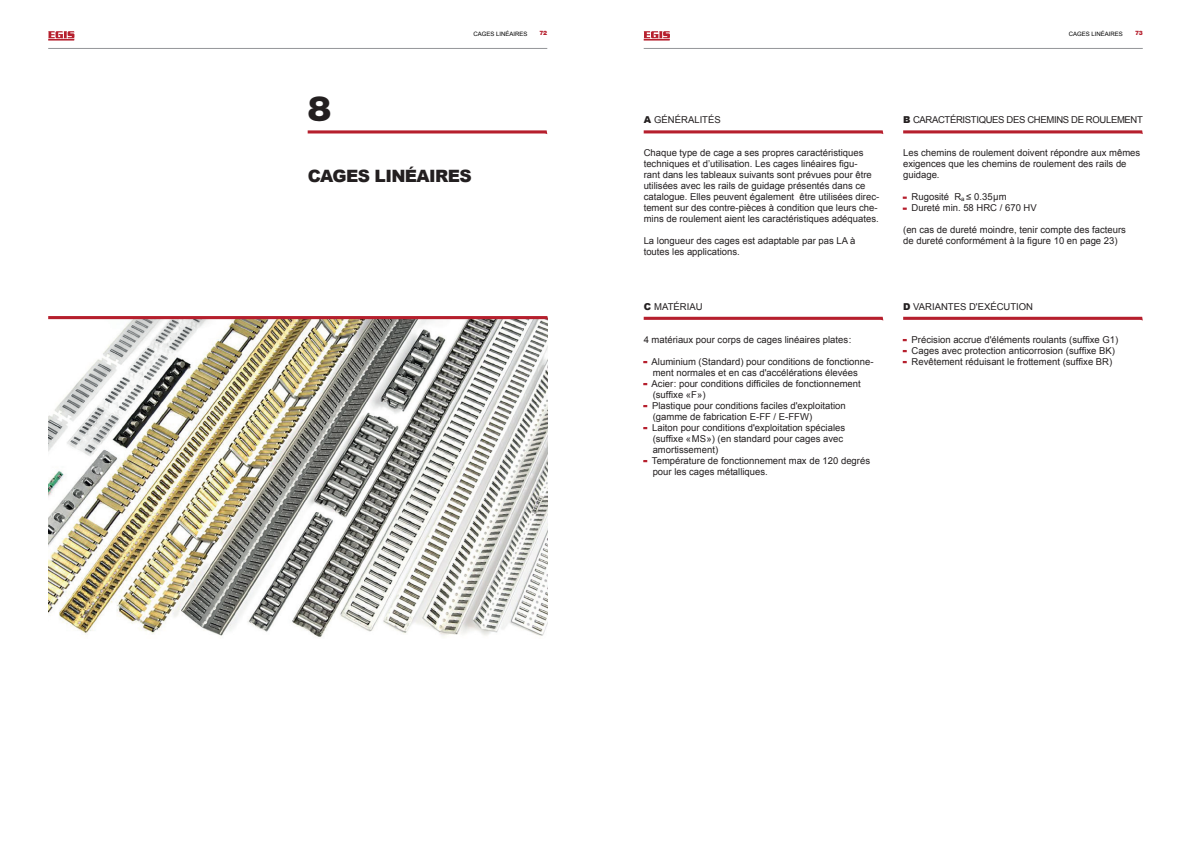
<style>
.page{position:relative;width:1191px;height:842px;background:#fff}
.page>*{position:absolute;margin:0;border:0;box-sizing:border-box;transform-origin:0 0}
.t1{font:900 35px "Helvetica Neue LT Std";color:#231f20}
.t2{font:900 17px "Arial";letter-spacing:-.035em;color:#231f20}
.t3{font:9.5px/11px "Arial";color:#231f20}
.t4{font:9.5px "Arial";letter-spacing:-.035em;color:#231f20}
.t5{font:6px "Arial";color:#000}
.t6{font:900 6px "Helvetica Neue LT Std";color:#b61f2d}
.s1{font-weight:900}
.s2{color:#b61f2d}
</style>
<div class="page">
<img style="left:48px;top:320px;width:499px;height:317px">
<svg style="left:643px;top:130px;width:240px;height:4px"></svg>
<svg style="left:903px;top:130px;width:239px;height:4px"></svg>
<svg style="left:643px;top:317px;width:240px;height:4px"></svg>
<svg style="left:903px;top:317px;width:239px;height:4px"></svg>
<svg style="left:308px;top:130px;width:239px;height:4px"></svg>
<svg style="left:48px;top:316px;width:500px;height:4px;background:#ba454d"></svg>
<svg style="left:48px;top:31px;width:26px;height:10px"></svg>
<hr style="left:48px;top:48px;width:499px;height:1px;background:#939598">
<hr style="left:643px;top:48px;width:499px;height:1px;background:#939598">
<svg style="left:643px;top:31px;width:27px;height:10px"></svg>
<p class="t5" style="left:473px;top:30px;width:56px">CAGES LINÉAIRES</p>
<p class="t5" style="left:1069px;top:30px;width:56px">CAGES LINÉAIRES</p>
<p class="t6" style="left:539px;top:30px;width:9px">72</p>
<p class="t6" style="left:1135px;top:30px;width:9px">73</p>
<h1 class="t1" style="left:308px;top:88px;width:25px">8</h1>
<h2 class="t2" style="left:308px;top:164px;width:166px">CAGES LINÉAIRES</h2>
<p class="t3" style="left:643px;top:114px;width:79px"><span class="s1">A</span> GÉNÉRALITÉS</p>
<p class="t3" style="left:643px;top:147px;width:237px">Chaque type de cage a ses propres caractéristiques techniques et d’utilisation. Les cages linéaires figu-<br>rant dans les tableaux suivants sont prévues pour être utilisées avec les rails de guidage présentés dans ce catalogue. Elles peuvent également être utilisées direc&shy;tement sur des contre-pièces à condition que leurs che&shy;mins de roulement aient les caractéristiques adéquates.</p>
<p class="t3" style="left:643px;top:235px;width:213px">La longueur des cages est adaptable par pas LA à toutes les applications.</p>
<p class="t3" style="left:643px;top:301px;width:60px"><span class="s1">C</span> MATÉRIAU</p>
<p class="t3" style="left:643px;top:334px;width:209px">4 matériaux pour corps de cages linéaires plates:</p>
<p class="t3" style="left:652px;top:356px;width:222px;text-indent:-9px"><span class="s2">-</span> Aluminium (Standard) pour conditions de fonctionne&shy;ment normales et en cas d'accélérations élevées</p>
<p class="t3" style="left:652px;top:378px;width:210px;text-indent:-9px"><span class="s2">-</span> Acier: pour conditions difficiles de fonctionnement (suffixe «F»)</p>
<p class="t3" style="left:652px;top:400px;width:194px;text-indent:-9px"><span class="s2">-</span> Plastique pour conditions faciles d'exploitation (gamme de fabrication E-FF / E-FFW)</p>
<p class="t3" style="left:652px;top:422px;width:194px;text-indent:-9px"><span class="s2">-</span> Laiton pour conditions d'exploitation spéciales (suffixe «MS») (en standard pour cages avec amortissement)</p>
<p class="t3" style="left:652px;top:455px;width:219px;text-indent:-9px"><span class="s2">-</span> Température de fonctionnement max de 120 degrés pour les cages métalliques.</p>
<p class="t4" style="left:903px;top:114px;width:241px"><span class="s1">B</span> CARACTÉRISTIQUES DES CHEMINS DE ROULEMENT</p>
<p class="t3" style="left:903px;top:147px;width:239px">Les chemins de roulement doivent répondre aux mêmes exigences que les chemins de roulement des rails de guidage.</p>
<p class="t3" style="left:903px;top:191px;width:105px"><span class="s2">-</span> Rugosité R<sub>a</sub> ≤ 0.35µm</p>
<p class="t3" style="left:903px;top:202px;width:135px"><span class="s2">-</span> Dureté min. 58 HRC / 670 HV</p>
<p class="t3" style="left:903px;top:224px;width:224px">(en cas de dureté moindre, tenir compte des facteurs de dureté conformément à la figure 10 en page 23)</p>
<p class="t3" style="left:903px;top:301px;width:131px"><span class="s1">D</span> VARIANTES D'EXÉCUTION</p>
<p class="t3" style="left:903px;top:334px;width:217px"><span class="s2">-</span> Précision accrue d'éléments roulants (suffixe G1)</p>
<p class="t3" style="left:903px;top:345px;width:213px"><span class="s2">-</span> Cages avec protection anticorrosion (suffixe BK)</p>
<p class="t3" style="left:903px;top:356px;width:211px"><span class="s2">-</span> Revêtement réduisant le frottement (suffixe BR)</p>
</div>
